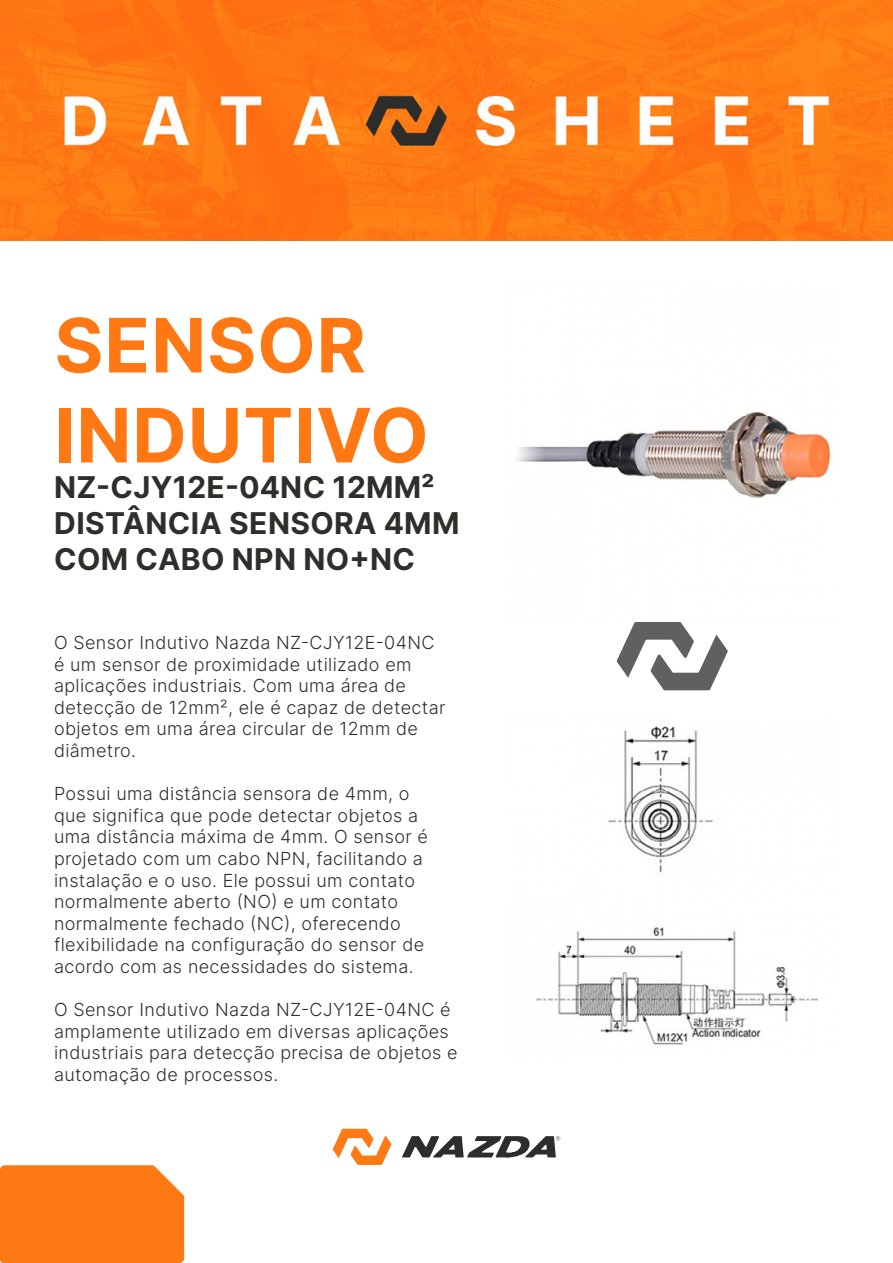
<style>
.page{position:relative;width:893px;height:1263px;background:#fff}
.page>*{position:absolute;margin:0;border:0;box-sizing:border-box;transform-origin:0 0}
.t1{font:700 75px/90px "Inter";letter-spacing:.01em;color:#ff7814}
.t2{font:700 30px/36px "Inter";letter-spacing:.01em;color:#2e2e2b}
.t3{font:300 18px/21.6px "Inter";letter-spacing:.02em;color:#2e2e2b}
</style>
<div class="page">
<img style="left:0;top:0;width:893px;height:241px">
<svg style="left:333px;top:1129px;width:58px;height:36px"></svg>
<svg style="left:402px;top:1136px;width:158px;height:21px"></svg>
<div style="left:0;top:1165px;width:184px;height:98px;background:#ff7915"></div>
<img style="left:536px;top:726px;width:283px;height:319px">
<img style="left:515px;top:412px;width:316px;height:87px">
<svg style="left:617px;top:622px;width:111px;height:68px"></svg>
<h1 class="t1" style="left:54px;top:299px;width:376px">SENSOR<br>INDUTIVO</h1>
<h2 class="t2" style="left:54px;top:469px;width:407px">NZ-CJY12E-04NC 12MM²<br>DISTÂNCIA SENSORA 4MM<br>COM CABO NPN NO+NC</h2>
<p class="t3" style="left:54px;top:631px;width:393px">O Sensor Indutivo Nazda NZ-CJY12E-04NC é um sensor de proximidade utilizado em aplicações industriais. Com uma área de detecção de 12mm², ele é capaz de detectar objetos em uma área circular de 12mm de diâmetro.</p>
<p class="t3" style="left:54px;top:782px;width:375px">Possui uma distância sensora de 4mm, o que significa que pode detectar objetos a uma distância máxima de 4mm. O sensor é projetado com um cabo NPN, facilitando a instalação e o uso. Ele possui um contato normalmente aberto (NO) e um contato normalmente fechado (NC), oferecendo flexibilidade na configuração do sensor de acordo com as necessidades do sistema.</p>
<p class="t3" style="left:54px;top:998px;width:405px">O Sensor Indutivo Nazda NZ-CJY12E-04NC é amplamente utilizado em diversas aplicações industriais para detecção precisa de objetos e automação de processos.</p>
</div>
